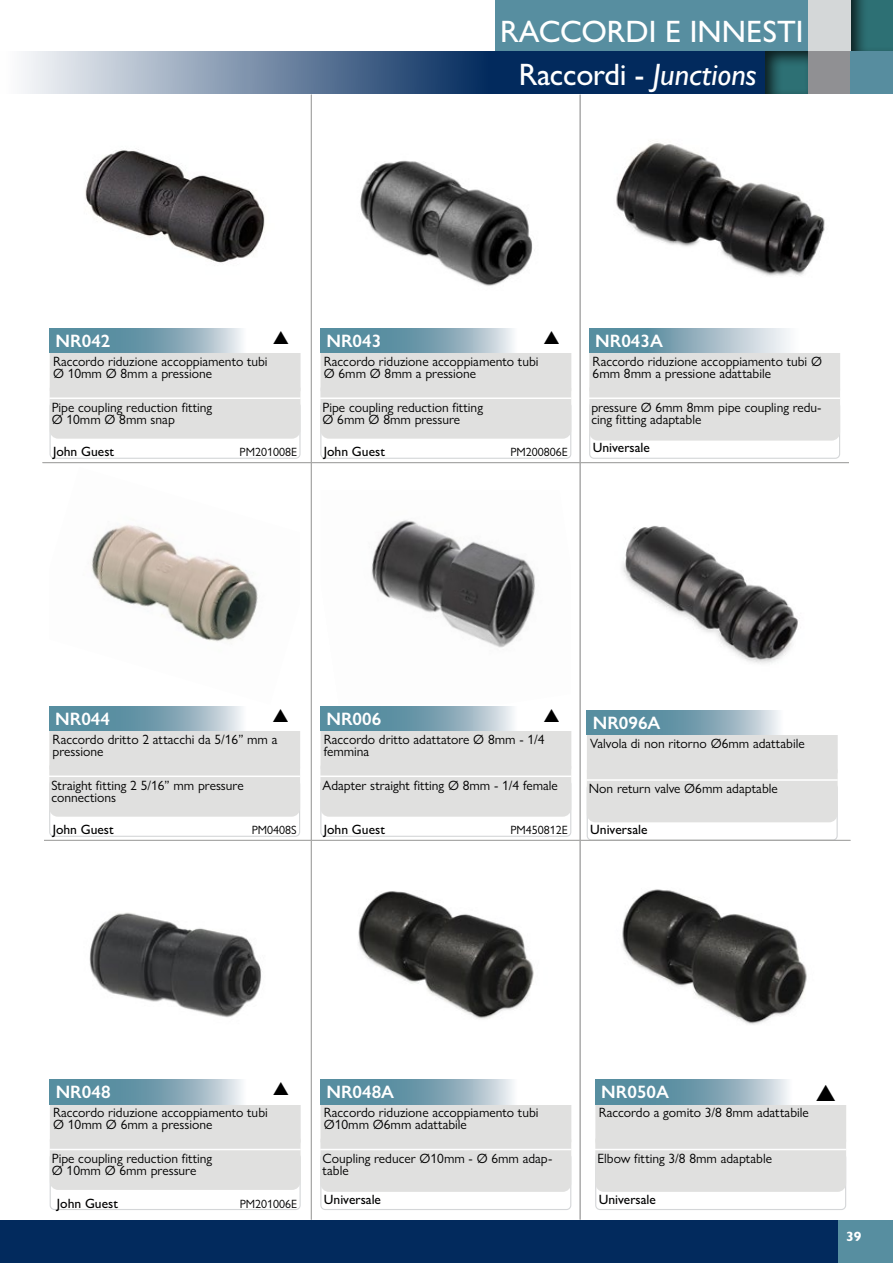
<style>
.page{position:relative;width:893px;height:1263px;background:#fff}
.page>*{position:absolute;margin:0;border:0;box-sizing:border-box;transform-origin:0 0}
.t1{font:500 31.05px/42.5px "Gill Sans Nova";letter-spacing:-.005em;color:#fff}
.t2{font:600 18px "Gill Sans Nova";color:#fff}
.t3{font:13.5px/12px "Gill Sans Nova";color:#000}
.t4{font:500 13.5px "Gill Sans Nova";color:#000}
.t5{font:700 13.5px "Gill Sans Nova";color:#fff}
.t6{font:12px "Gill Sans Nova";color:#000}
.s1{font-style:italic}
</style>
<div class="page">
<div style="left:0;top:1220px;width:893px;height:43px;background:#022a5d"></div>
<div style="left:838px;top:1220px;width:55px;height:43px;background:#578ea0"></div>
<img style="left:360px;top:160px;width:173px;height:126px">
<img style="left:371px;top:520px;width:164px;height:128px">
<img style="left:89px;top:912px;width:173px;height:106px">
<img style="left:85px;top:149px;width:180px;height:114px">
<img style="left:616px;top:143px;width:209px;height:133px">
<img style="left:91px;top:525px;width:167px;height:117px">
<img style="left:358px;top:891px;width:176px;height:128px">
<img style="left:622px;top:889px;width:185px;height:136px">
<img style="left:622px;top:526px;width:176px;height:138px">
<div style="left:320px;top:401px;width:251px;height:58px;border:1px solid #d4d6d8;border-radius:4px"></div>
<div style="left:320px;top:381px;width:251px;height:58px;background:#e0e0df;border-radius:9px"></div>
<div style="left:320px;top:340px;width:251px;height:57px;background:#e0e0df;border-radius:9px"></div>
<svg style="left:320px;top:328px;width:211px;height:25px;background:#88acba"></svg>
<div style="left:531px;top:328px;width:40px;height:25px;background:#fff"></div>
<hr style="left:320px;top:397px;width:251px;height:2px;background:#fff">
<div style="left:320px;top:779px;width:251px;height:58px;border:1px solid #d4d6d8;border-radius:4px"></div>
<div style="left:320px;top:759px;width:251px;height:58px;background:#e0e0df;border-radius:9px"></div>
<div style="left:320px;top:718px;width:251px;height:57px;background:#e0e0df;border-radius:9px"></div>
<svg style="left:320px;top:706px;width:211px;height:25px;background:#88acba"></svg>
<div style="left:531px;top:706px;width:40px;height:25px;background:#fff"></div>
<hr style="left:320px;top:775px;width:251px;height:2px;background:#fff">
<div style="left:50px;top:1153px;width:251px;height:57px;border:1px solid #d4d6d8;border-radius:4px"></div>
<div style="left:50px;top:1132px;width:251px;height:58px;background:#e0e0df;border-radius:9px"></div>
<div style="left:50px;top:1091px;width:251px;height:58px;background:#e0e0df;border-radius:9px"></div>
<svg style="left:50px;top:1079px;width:210px;height:25px;background:#88acba"></svg>
<div style="left:260px;top:1079px;width:41px;height:25px;background:#fff"></div>
<hr style="left:49px;top:1149px;width:252px;height:1px;background:#fff">
<div style="left:50px;top:401px;width:251px;height:58px;border:1px solid #d4d6d8;border-radius:4px"></div>
<div style="left:50px;top:381px;width:250px;height:58px;background:#e0e0df;border-radius:9px"></div>
<div style="left:50px;top:340px;width:251px;height:57px;background:#e0e0df;border-radius:9px"></div>
<svg style="left:50px;top:328px;width:210px;height:25px;background:#88acba"></svg>
<div style="left:260px;top:328px;width:41px;height:25px;background:#fff"></div>
<hr style="left:49px;top:397px;width:252px;height:2px;background:#fff">
<div style="left:589px;top:401px;width:251px;height:58px;border:1px solid #d4d6d8;border-radius:4px"></div>
<div style="left:589px;top:381px;width:251px;height:60px;background:#e0e0df;border-radius:9px"></div>
<div style="left:589px;top:340px;width:251px;height:57px;background:#e0e0df;border-radius:9px"></div>
<svg style="left:589px;top:328px;width:210px;height:25px;background:#97b5c1"></svg>
<div style="left:799px;top:328px;width:41px;height:25px;background:#fff"></div>
<hr style="left:589px;top:397px;width:251px;height:2px;background:#fff">
<div style="left:49px;top:779px;width:251px;height:58px;border:1px solid #d4d6d8;border-radius:4px"></div>
<div style="left:49px;top:759px;width:251px;height:58px;background:#e0e0df;border-radius:9px"></div>
<div style="left:49px;top:718px;width:251px;height:57px;background:#e0e0df;border-radius:9px"></div>
<svg style="left:49px;top:706px;width:210px;height:25px;background:#88abb9"></svg>
<div style="left:259px;top:706px;width:41px;height:25px;background:#fff"></div>
<hr style="left:49px;top:775px;width:251px;height:2px;background:#fff">
<div style="left:320px;top:1153px;width:251px;height:57px;border:1px solid #d4d6d8;border-radius:4px"></div>
<div style="left:320px;top:1132px;width:251px;height:60px;background:#e0e0df;border-radius:9px"></div>
<div style="left:320px;top:1091px;width:251px;height:58px;background:#e0e0df;border-radius:9px"></div>
<svg style="left:320px;top:1079px;width:211px;height:25px;background:#88acba"></svg>
<div style="left:531px;top:1079px;width:40px;height:25px;background:#fff"></div>
<hr style="left:320px;top:1149px;width:251px;height:1px;background:#fff">
<div style="left:595px;top:1153px;width:251px;height:57px;border:1px solid #d4d6d8;border-radius:4px"></div>
<div style="left:595px;top:1132px;width:251px;height:60px;background:#e0e0df;border-radius:9px"></div>
<div style="left:595px;top:1091px;width:251px;height:58px;background:#e0e0df;border-radius:9px"></div>
<svg style="left:595px;top:1079px;width:210px;height:25px;background:#88abb9"></svg>
<div style="left:805px;top:1079px;width:41px;height:25px;background:#fff"></div>
<hr style="left:595px;top:1149px;width:251px;height:1px;background:#fff">
<div style="left:587px;top:783px;width:251px;height:57px;border:1px solid #d4d6d8;border-radius:4px"></div>
<div style="left:587px;top:763px;width:251px;height:59px;background:#e0e0df;border-radius:9px"></div>
<div style="left:587px;top:722px;width:251px;height:57px;background:#e0e0df;border-radius:9px"></div>
<svg style="left:587px;top:710px;width:210px;height:25px;background:#88acba"></svg>
<div style="left:797px;top:710px;width:41px;height:25px;background:#fff"></div>
<hr style="left:586px;top:779px;width:252px;height:2px;background:#fff">
<div style="left:495px;top:0;width:315px;height:52px;background:#578ea0"></div>
<svg style="left:23px;top:51px;width:740px;height:42px;background:#4e6a8d"></svg>
<div style="left:848px;top:0;width:45px;height:53px;background:#000;opacity:.75"></div>
<div style="left:763px;top:51px;width:46px;height:45px;background:#000;opacity:.75"></div>
<div style="left:808px;top:0;width:42px;height:51px;background:#d4d7d8"></div>
<div style="left:808px;top:51px;width:42px;height:42px;background:#909093"></div>
<div style="left:850px;top:51px;width:43px;height:42px;background:#578d9f"></div>
<hr style="left:311px;top:95px;width:1px;height:1124px;background:#a8a8a7">
<hr style="left:580px;top:95px;width:1px;height:1124px;background:#a8a8a7">
<hr style="left:43px;top:462px;width:806px;height:1px;background:#a8a8a7">
<hr style="left:44px;top:840px;width:806px;height:1px;background:#a8a8a7">
<h1 class="t1" style="left:519px;top:10px;width:286px;text-indent:-19px">RACCORDI E INNESTI<br>Raccordi - <span class="s1">Junctions</span></h1>
<h2 class="t2" style="left:56px;top:330px;width:56px">NR042</h2>
<h2 class="t2" style="left:326px;top:330px;width:56px">NR043</h2>
<h2 class="t2" style="left:595px;top:330px;width:69px">NR043A</h2>
<p class="t3" style="left:53px;top:355px;width:216px">Raccordo riduzione accoppiamento tubi<br>Ø 10mm Ø 8mm a pressione</p>
<p class="t3" style="left:324px;top:355px;width:216px">Raccordo riduzione accoppiamento tubi<br>Ø 6mm Ø 8mm a pressione</p>
<p class="t3" style="left:593px;top:355px;width:231px">Raccordo riduzione accoppiamento tubi Ø<br>6mm 8mm a pressione adattabile</p>
<p class="t3" style="left:52px;top:401px;width:162px">Pipe coupling reduction fitting<br>Ø 10mm Ø 8mm snap</p>
<p class="t3" style="left:323px;top:401px;width:162px">Pipe coupling reduction fitting<br>Ø 6mm Ø 8mm pressure</p>
<p class="t3" style="left:591px;top:401px;width:232px">pressure Ø 6mm 8mm pipe coupling redu&shy;cing fitting adaptable</p>
<p class="t4" style="left:53px;top:444px;width:63px">John Guest</p>
<p class="t6" style="left:240px;top:445px;width:59px">PM201008E</p>
<p class="t4" style="left:324px;top:444px;width:63px">John Guest</p>
<p class="t6" style="left:510px;top:445px;width:59px">PM200806E</p>
<p class="t4" style="left:593px;top:439px;width:59px">Universale</p>
<h2 class="t2" style="left:55px;top:708px;width:56px">NR044</h2>
<h2 class="t2" style="left:326px;top:708px;width:56px">NR006</h2>
<h2 class="t2" style="left:593px;top:711px;width:69px">NR096A</h2>
<p class="t3" style="left:53px;top:733px;width:226px">Raccordo dritto 2 attacchi da 5/16” mm a pressione</p>
<p class="t3" style="left:324px;top:733px;width:222px">Raccordo dritto adattatore Ø 8mm - 1/4 femmina</p>
<p class="t3" style="left:590px;top:737px;width:216px">Valvola di non ritorno Ø6mm adattabile</p>
<p class="t3" style="left:51px;top:779px;width:194px">Straight fitting 2 5/16” mm pressure connections</p>
<p class="t3" style="left:323px;top:779px;width:237px">Adapter straight fitting Ø 8mm - 1/4 female</p>
<p class="t3" style="left:589px;top:783px;width:190px">Non return valve Ø6mm adaptable</p>
<p class="t4" style="left:53px;top:821px;width:63px">John Guest</p>
<p class="t6" style="left:252px;top:823px;width:47px">PM0408S</p>
<p class="t4" style="left:324px;top:821px;width:63px">John Guest</p>
<p class="t6" style="left:510px;top:823px;width:59px">PM450812E</p>
<p class="t4" style="left:590px;top:821px;width:59px">Universale</p>
<h2 class="t2" style="left:56px;top:1081px;width:56px">NR048</h2>
<h2 class="t2" style="left:326px;top:1081px;width:69px">NR048A</h2>
<h2 class="t2" style="left:601px;top:1081px;width:69px">NR050A</h2>
<p class="t3" style="left:53px;top:1106px;width:216px">Raccordo riduzione accoppiamento tubi<br>Ø 10mm Ø 6mm a pressione</p>
<p class="t3" style="left:324px;top:1106px;width:216px">Raccordo riduzione accoppiamento tubi<br>Ø10mm Ø6mm adattabile</p>
<p class="t3" style="left:599px;top:1106px;width:212px">Raccordo a gomito 3/8 8mm adattabile</p>
<p class="t3" style="left:52px;top:1152px;width:162px">Pipe coupling reduction fitting<br>Ø 10mm Ø 6mm pressure</p>
<p class="t3" style="left:323px;top:1152px;width:231px">Coupling reducer Ø10mm - Ø 6mm adap&shy;table</p>
<p class="t3" style="left:597px;top:1152px;width:176px">Elbow fitting 3/8 8mm adaptable</p>
<p class="t4" style="left:57px;top:1195px;width:63px">John Guest</p>
<p class="t6" style="left:240px;top:1196px;width:59px">PM201006E</p>
<p class="t4" style="left:324px;top:1191px;width:59px">Universale</p>
<p class="t4" style="left:599px;top:1191px;width:59px">Universale</p>
<p class="t5" style="left:846px;top:1228px;width:17px">39</p>
</div>
